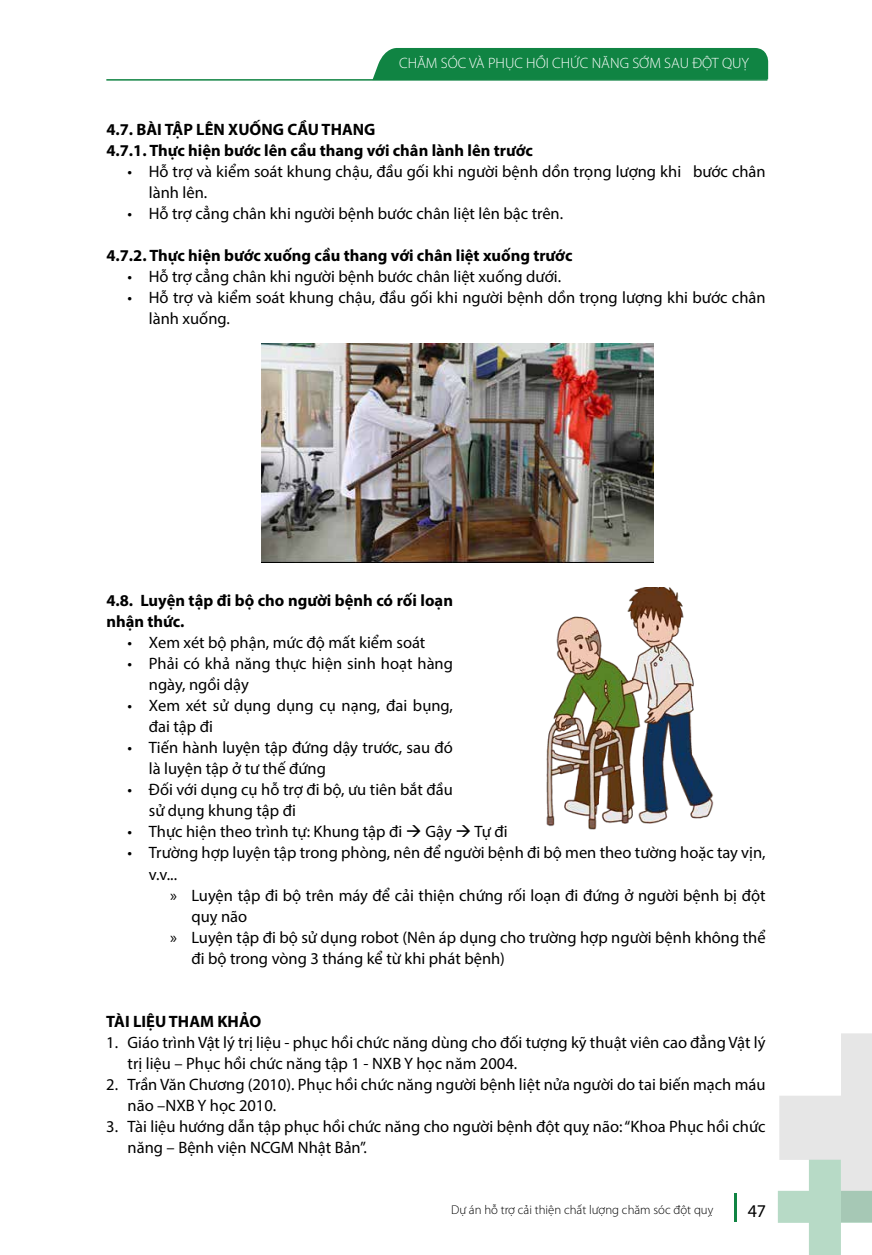
<style>
.page{position:relative;width:872px;height:1255px;background:#fff}
.page>*{position:absolute;margin:0;border:0;box-sizing:border-box;transform-origin:0 0}
.t1{font:18px "Myriad Pro";color:#000}
.t2{font:16.5px/21px "Myriad Pro";color:#000}
.t3{font:700 16.5px/21px "Myriad Pro";color:#000}
.t4{font:300 15px "Myriad Pro";color:#fff}
.t5{font:300 12.75px "Myriad Pro";color:#000}
</style>
<div class="page">
<div style="left:372px;top:48px;width:396px;height:32px;background:#108443"></div>
<hr style="left:106px;top:79px;width:661px;height:2px;background:#108443">
<hr style="left:733px;top:1192px;width:3px;height:29px;background:#108443">
<svg style="left:778px;top:1033px;width:94px;height:221px"></svg>
<img style="left:261px;top:343px;width:392px;height:219px">
<img style="left:546px;top:588px;width:167px;height:241px">
<p class="t4" style="left:399px;top:54px;width:351px">CHĂM SÓC VÀ PHỤC HỒI CHỨC NĂNG SỚM SAU ĐỘT QUỴ</p>
<p class="t3" style="left:106px;top:119px;width:428px">4.7. BÀI TẬP LÊN XUỐNG CẦU THANG<br>4.7.1. Thực hiện bước lên cầu thang với chân lành lên trước</p>
<p class="t2" style="left:149px;top:161px;width:618px;text-indent:-21px">• Hỗ trợ và kiểm soát khung chậu, đầu gối khi người bệnh dồn trọng lượng khi bước chân lành lên.</p>
<p class="t2" style="left:128px;top:203px;width:437px">• Hỗ trợ cẳng chân khi người bệnh bước chân liệt lên bậc trên.</p>
<p class="t3" style="left:106px;top:245px;width:467px">4.7.2. Thực hiện bước xuống cầu thang với chân liệt xuống trước</p>
<p class="t2" style="left:128px;top:266px;width:435px">• Hỗ trợ cẳng chân khi người bệnh bước chân liệt xuống dưới.</p>
<p class="t2" style="left:149px;top:287px;width:618px;text-indent:-21px">• Hỗ trợ và kiểm soát khung chậu, đầu gối khi người bệnh dồn trọng lượng khi bước chân lành xuống.</p>
<p class="t3" style="left:106px;top:589px;width:348px">4.8. Luyện tập đi bộ cho người bệnh có rối loạn nhận thức.</p>
<p class="t2" style="left:128px;top:632px;width:299px">• Xem xét bộ phận, mức độ mất kiểm soát</p>
<p class="t2" style="left:149px;top:653px;width:306px;text-indent:-21px">• Phải có khả năng thực hiện sinh hoạt hàng ngày, ngồi dậy</p>
<p class="t2" style="left:149px;top:695px;width:306px;text-indent:-21px">• Xem xét sử dụng dụng cụ nạng, đai bụng, đai tập đi</p>
<p class="t2" style="left:149px;top:737px;width:305px;text-indent:-21px">• Tiến hành luyện tập đứng dậy trước, sau đó là luyện tập ở tư thế đứng</p>
<p class="t2" style="left:149px;top:779px;width:305px;text-indent:-21px">• Đối với dụng cụ hỗ trợ đi bộ, ưu tiên bắt đầu sử dụng khung tập đi</p>
<p class="t2" style="left:128px;top:821px;width:381px">• Thực hiện theo trình tự: Khung tập đi → Gậy → Tự đi</p>
<p class="t2" style="left:149px;top:842px;width:618px;text-indent:-21px">• Trường hợp luyện tập trong phòng, nên để người bệnh đi bộ men theo tường hoặc tay vịn, v.v...</p>
<p class="t2" style="left:170px;top:884px;width:597px">» Luyện tập đi bộ trên máy để cải thiện chứng rối loạn đi đứng ở người bệnh bị đột</p>
<p class="t2" style="left:191px;top:905px;width:57px">quỵ não</p>
<p class="t2" style="left:170px;top:926px;width:597px">» Luyện tập đi bộ sử dụng robot (Nên áp dụng cho trường hợp người bệnh không thể</p>
<p class="t2" style="left:191px;top:947px;width:315px">đi bộ trong vòng 3 tháng kể từ khi phát bệnh)</p>
<p class="t3" style="left:106px;top:1009px;width:156px">TÀI LIỆU THAM KHẢO</p>
<p class="t2" style="left:128px;top:1031px;width:639px;text-indent:-21px">1. Giáo trình Vật lý trị liệu - phục hồi chức năng dùng cho đối tượng kỹ thuật viên cao đẳng Vật lý trị liệu – Phục hồi chức năng tập 1 - NXB Y học năm 2004.</p>
<p class="t2" style="left:128px;top:1073px;width:639px;text-indent:-21px">2. Trần Văn Chương (2010). Phục hồi chức năng người bệnh liệt nửa người do tai biến mạch máu não –NXB Y học 2010.</p>
<p class="t2" style="left:128px;top:1115px;width:639px;text-indent:-21px">3. Tài liệu hướng dẫn tập phục hồi chức năng cho người bệnh đột quỵ não: “Khoa Phục hồi chức năng – Bệnh viện NCGM Nhật Bản”.</p>
<p class="t5" style="left:451px;top:1202px;width:264px">Dự án hỗ trợ cải thiện chất lượng chăm sóc đột quỵ</p>
<p class="t1" style="left:747px;top:1199px;width:20px">47</p>
</div>
